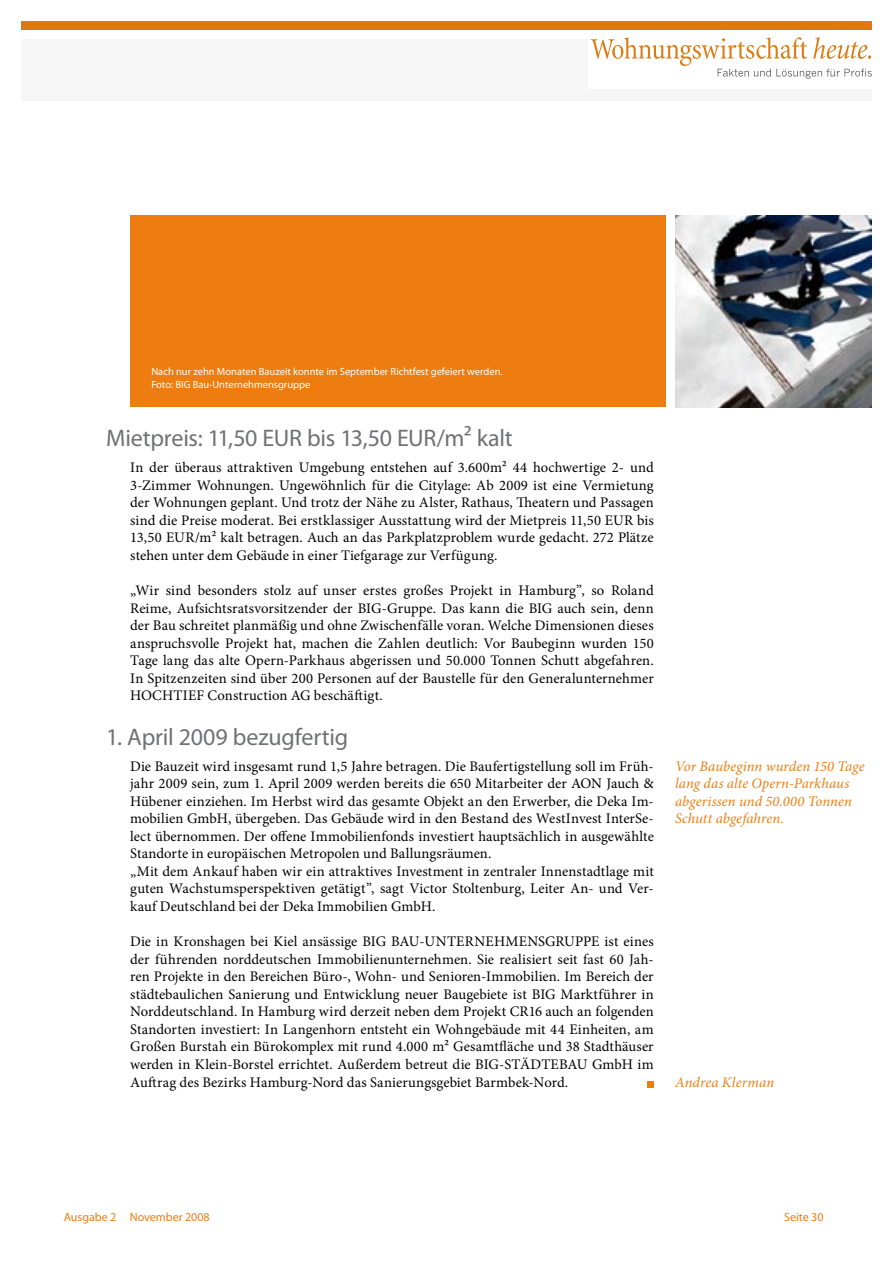
<style>
.page{position:relative;width:893px;height:1263px;background:#fff}
.page>*{position:absolute;margin:0;border:0;box-sizing:border-box;transform-origin:0 0}
.t1{font:24px "Myriad Pro";letter-spacing:-.01em;color:#707173}
.t2{font:14.7px/17.5px "Minion Pro";letter-spacing:.005em;color:#000;text-align:justify}
.t3{font:italic 14.7px/17.5px "Minion Pro";letter-spacing:.005em;color:#ee7d11}
.t4{font:12px "Myriad Pro";color:#ee7d11}
.t5{font:10.5px/12.8px "Myriad Pro";color:#fff}
</style>
<div class="page">
<div style="left:21px;top:39px;width:851px;height:62px;background:#f6f6f6"></div>
<div style="left:21px;top:21px;width:851px;height:9px;background:#de780f"></div>
<div style="left:588px;top:34px;width:296px;height:55px;background:#fff"></div>
<svg style="left:591px;top:37px;width:281px;height:42px"></svg>
<div style="left:130px;top:216px;width:536px;height:191px;background:#ee7d11"></div>
<img style="left:675px;top:216px;width:197px;height:191px">
<div style="left:647px;top:1081px;width:7px;height:6px;background:#ee7d11"></div>
<p class="t5" style="left:151px;top:365px;width:353px">Nach nur zehn Monaten Bauzeit konnte im September Richtfest gefeiert werden.<br>Foto: BIG Bau-Unternehmensgruppe</p>
<h1 class="t1" style="left:106px;top:423px;width:408px">Mietpreis: 11,50 EUR bis 13,50 EUR/m² kalt</h1>
<p class="t2" style="left:130px;top:459px;width:525px">In der überaus attraktiven Umgebung entstehen auf 3.600m² 44 hochwertige 2- und 3-Zimmer Wohnungen. Ungewöhnlich für die Citylage: Ab 2009 ist eine Vermietung der Wohnungen geplant. Und trotz der Nähe zu Alster, Rathaus, Theatern und Passagen sind die Preise moderat. Bei erstklassiger Ausstattung wird der Mietpreis 11,50 EUR bis 13,50 EUR/m² kalt betragen. Auch an das Parkplatzproblem wurde gedacht. 272 Plätze stehen unter dem Gebäude in einer Tiefgarage zur Verfügung.</p>
<p class="t2" style="left:130px;top:582px;width:525px">„Wir sind besonders stolz auf unser erstes großes Projekt in Hamburg”, so Roland Reime, Aufsichtsratsvorsitzender der BIG-Gruppe. Das kann die BIG auch sein, denn der Bau schreitet planmäßig und ohne Zwischenfälle voran. Welche Dimensionen dieses anspruchsvolle Projekt hat, machen die Zahlen deutlich: Vor Baubeginn wurden 150<br>Tage lang das alte Opern-Parkhaus abgerissen und 50.000 Tonnen Schutt abgefahren.<br>In Spitzenzeiten sind über 200 Personen auf der Baustelle für den Generalunternehmer HOCHTIEF Construction AG beschäftigt.</p>
<h1 class="t1" style="left:106px;top:722px;width:243px">1. April 2009 bezugfertig</h1>
<p class="t2" style="left:130px;top:757px;width:525px;text-align:left">Die Bauzeit wird insgesamt rund 1,5 Jahre betragen. Die Baufertigstellung soll im Früh&shy;jahr 2009 sein, zum 1. April 2009 werden bereits die 650 Mitarbeiter der AON Jauch &amp; Hübener einziehen. Im Herbst wird das gesamte Objekt an den Erwerber, die Deka Im&shy;mobilien GmbH, übergeben. Das Gebäude wird in den Bestand des WestInvest InterSe&shy;lect übernommen. Der offene Immobilienfonds investiert hauptsächlich in ausgewählte Standorte in europäischen Metropolen und Ballungsräumen.<br>„Mit dem Ankauf haben wir ein attraktives Investment in zentraler Innenstadtlage mit guten Wachstumsperspektiven getätigt”, sagt Victor Stoltenburg, Leiter An- und Ver&shy;kauf Deutschland bei der Deka Immobilien GmbH.</p>
<p class="t2" style="left:130px;top:933px;width:525px">Die in Kronshagen bei Kiel ansässige BIG BAU-UNTERNEHMENSGRUPPE ist eines der führenden norddeutschen Immobilienunternehmen. Sie realisiert seit fast 60 Jah&shy;ren Projekte in den Bereichen Büro-, Wohn- und Senioren-Immobilien. Im Bereich der städtebaulichen Sanierung und Entwicklung neuer Baugebiete ist BIG Marktführer in Norddeutschland. In Hamburg wird derzeit neben dem Projekt CR16 auch an folgenden Standorten investiert: In Langenhorn entsteht ein Wohngebäude mit 44 Einheiten, am Großen Burstah ein Bürokomplex mit rund 4.000 m² Gesamtfläche und 38 Stadthäuser werden in Klein-Borstel errichtet. Außerdem betreut die BIG-STÄDTEBAU GmbH im Auftrag des Bezirks Hamburg-Nord das Sanierungsgebiet Barmbek-Nord.</p>
<p class="t3" style="left:675px;top:757px;width:191px">Vor Baubeginn wurden 150 Tage lang das alte Opern-Parkhaus abgerissen und 50.000 Tonnen<br>Schutt abgefahren.</p>
<p class="t3" style="left:675px;top:1073px;width:101px">Andrea Klerman</p>
<p class="t4" style="left:64px;top:1209px;width:148px">Ausgabe 2 November 2008</p>
<p class="t4" style="left:784px;top:1209px;width:41px">Seite 30</p>
</div>
